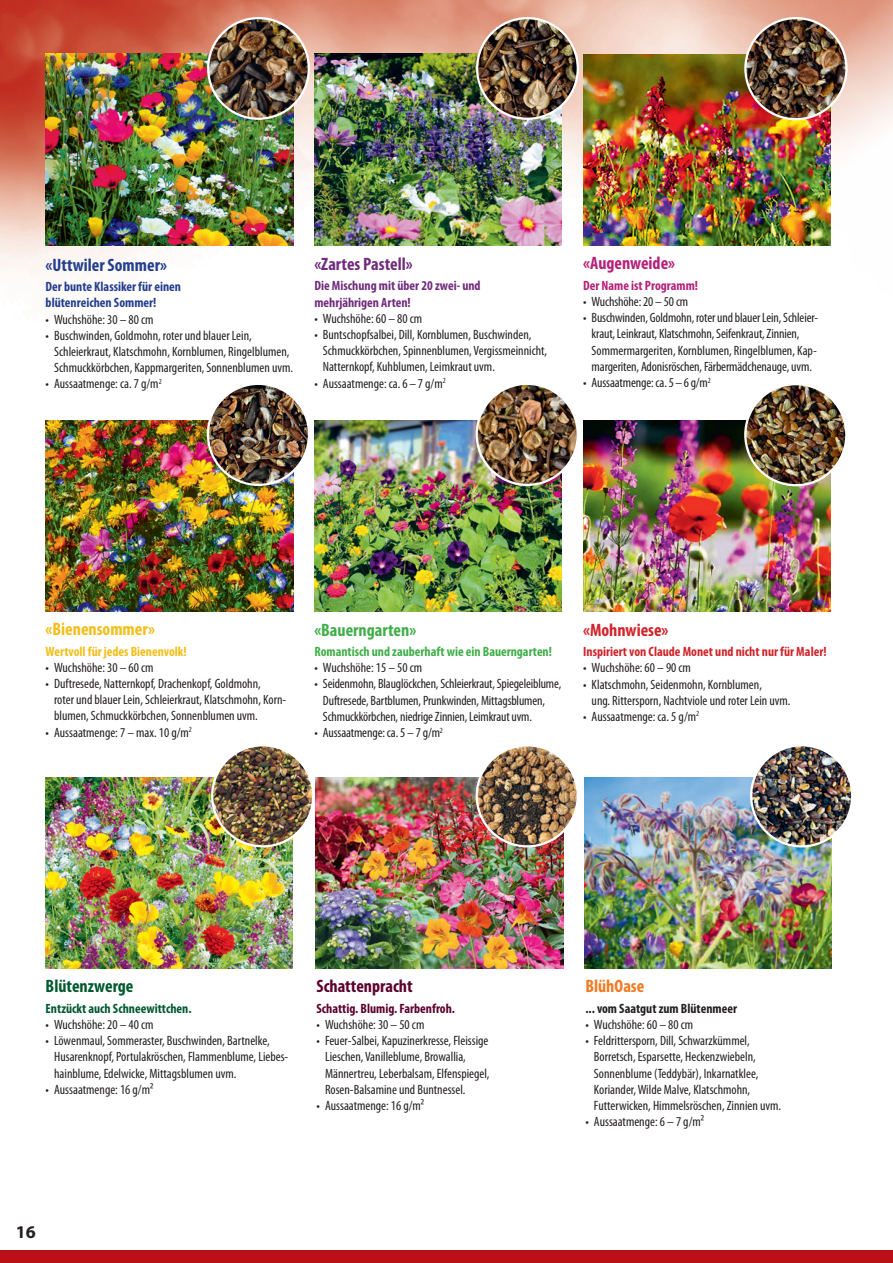
<style>
.page{position:relative;width:893px;height:1263px;background:#fff}
.page>*{position:absolute;margin:0;border:0;box-sizing:border-box;transform-origin:0 0}
.t1{font:700 condensed 18px "Myriad Pro";color:#253f8e}
.t2{font:700 condensed 18px "Myriad Pro";color:#712c7d}
.t3{font:700 condensed 18px "Myriad Pro";color:#f3be18}
.t4{font:700 condensed 18px "Myriad Pro";color:#5d002d}
.t5{font:700 condensed 18px "Myriad Pro";color:#40ae49}
.t6{font:700 condensed 18px "Myriad Pro";color:#00592e}
.t7{font:700 condensed 18px "Myriad Pro";color:#b5207a}
.t8{font:700 condensed 18px "Myriad Pro";color:#d1232a}
.t9{font:700 condensed 18px "Myriad Pro";color:#f47921}
.t10{font:700 18px "Myriad Pro";color:#231f20}
.t11{font:condensed 13.5px/16.2px "Myriad Pro";color:#231f20}
.t12{font:700 condensed 13.5px/16.2px "Myriad Pro";color:#712c7d}
.t13{font:700 condensed 13.5px/16.2px "Myriad Pro";color:#253f8e}
.t14{font:700 condensed 13.5px "Myriad Pro";color:#d1232a}
.t15{font:700 condensed 13.5px "Myriad Pro";color:#40ae49}
.t16{font:700 condensed 13.5px "Myriad Pro";color:#f3be18}
.t17{font:700 condensed 13.5px "Myriad Pro";color:#00592e}
.t18{font:700 condensed 13.5px "Myriad Pro";color:#5d002d}
.t19{font:700 condensed 13.5px "Myriad Pro";color:#231f20}
.t20{font:700 condensed 13.5px "Myriad Pro";color:#b5207a}
</style>
<div class="page">
<div style="left:0;top:1250px;width:893px;height:13px;background:#bb1018"></div>
<img style="left:584px;top:777px;width:248px;height:191px">
<img style="left:751px;top:745px;width:101px;height:101px;border-radius:51px">
<div style="left:750px;top:744px;width:103px;height:103px;border:2px solid #fff;border-radius:50%"></div>
<img style="left:0;top:0;width:893px;height:591px">
<img style="left:45px;top:777px;width:248px;height:191px">
<img style="left:315px;top:777px;width:248px;height:191px">
<img style="left:46px;top:54px;width:247px;height:191px">
<img style="left:46px;top:420px;width:247px;height:192px">
<img style="left:314px;top:420px;width:248px;height:192px">
<img style="left:583px;top:420px;width:248px;height:192px">
<img style="left:208px;top:384px;width:101px;height:101px;border-radius:51px">
<div style="left:207px;top:383px;width:103px;height:103px;border:2px solid #fff;border-radius:50%"></div>
<img style="left:212px;top:745px;width:101px;height:101px;border-radius:51px">
<div style="left:211px;top:744px;width:103px;height:103px;border:2px solid #fff;border-radius:50%"></div>
<img style="left:477px;top:745px;width:101px;height:101px;border-radius:51px">
<div style="left:476px;top:744px;width:103px;height:103px;border:2px solid #fff;border-radius:50%"></div>
<img style="left:208px;top:18px;width:101px;height:101px;border-radius:50px">
<div style="left:207px;top:17px;width:103px;height:103px;border:2px solid #fff;border-radius:50%"></div>
<img style="left:477px;top:384px;width:101px;height:101px;border-radius:51px">
<div style="left:476px;top:383px;width:103px;height:103px;border:2px solid #fff;border-radius:50%"></div>
<img style="left:745px;top:384px;width:101px;height:101px;border-radius:51px">
<div style="left:744px;top:383px;width:103px;height:103px;border:2px solid #fff;border-radius:50%"></div>
<img style="left:583px;top:54px;width:248px;height:192px">
<img style="left:745px;top:18px;width:101px;height:101px;border-radius:51px">
<div style="left:744px;top:17px;width:104px;height:103px;border:2px solid #fff;border-radius:50%"></div>
<img style="left:314px;top:54px;width:248px;height:191px">
<img style="left:477px;top:18px;width:101px;height:101px;border-radius:50px">
<div style="left:476px;top:17px;width:103px;height:103px;border:2px solid #fff;border-radius:50%"></div>
<h1 class="t1" style="left:46px;top:253px;width:123px">«Uttwiler Sommer»</h1>
<p class="t13" style="left:46px;top:278px;width:137px">Der bunte Klassiker für einen blütenreichen Sommer!</p>
<p class="t11" style="left:46px;top:311px;width:109px">• Wuchshöhe: 30 – 80 cm</p>
<p class="t11" style="left:54px;top:327px;width:240px;text-indent:-9px">• Buschwinden, Goldmohn, roter und blauer Lein,<br>Schleierkraut, Klatschmohn, Kornblumen, Ringelblumen,<br>Schmuckkörbchen, Kappmargeriten, Sonnenblumen uvm.</p>
<p class="t11" style="left:46px;top:376px;width:118px">• Aussaatmenge: ca. 7 g/m<sup>2</sup></p>
<h1 class="t2" style="left:314px;top:253px;width:100px">«Zartes Pastell»</h1>
<p class="t12" style="left:314px;top:277px;width:168px">Die Mischung mit über 20 zwei- und mehrjährigen Arten!</p>
<p class="t11" style="left:314px;top:310px;width:109px">• Wuchshöhe: 60 – 80 cm</p>
<p class="t11" style="left:323px;top:326px;width:226px;text-indent:-9px">• Buntschopfsalbei, Dill, Kornblumen, Buschwinden,<br>Schmuckkörbchen, Spinnenblumen, Vergissmeinnicht,<br>Natternkopf, Kuhblumen, Leimkraut uvm.</p>
<p class="t11" style="left:314px;top:375px;width:133px">• Aussaatmenge: ca. 6 –7 g/m<sup>2</sup></p>
<h1 class="t7" style="left:583px;top:252px;width:93px">«Augenweide»</h1>
<p class="t20" style="left:583px;top:277px;width:116px">Der Name ist Programm!</p>
<p class="t11" style="left:583px;top:293px;width:107px">• Wuchshöhe: 20 – 50 cm</p>
<p class="t11" style="left:592px;top:310px;width:228px;text-indent:-9px">• Buschwinden, Goldmohn, roter und blauer Lein, Schleier&shy;kraut, Leinkraut, Klatschmohn, Seifenkraut, Zinnien, Sommermargeriten, Kornblumen, Ringelblumen, Kap&shy;margeriten, Adonisröschen, Färbermädchenauge, uvm.</p>
<p class="t11" style="left:583px;top:374px;width:129px">• Aussaatmenge: ca. 5–6 g/m<sup>2</sup></p>
<h1 class="t3" style="left:46px;top:618px;width:111px">«Bienensommer»</h1>
<p class="t16" style="left:46px;top:643px;width:142px">Wertvoll für jedes Bienenvolk!</p>
<p class="t11" style="left:46px;top:659px;width:109px">• Wuchshöhe: 30 – 60 cm</p>
<p class="t11" style="left:54px;top:675px;width:233px;text-indent:-9px">• Duftresede, Natternkopf, Drachenkopf, Goldmohn,<br>roter und blauer Lein, Schleierkraut, Klatschmohn, Korn&shy;blumen, Schmuckkörbchen, Sonnenblumen uvm.</p>
<p class="t11" style="left:46px;top:724px;width:148px">• Aussaatmenge: 7 – max. 10 g/m<sup>2</sup></p>
<h1 class="t5" style="left:314px;top:618px;width:103px">«Bauerngarten»</h1>
<p class="t15" style="left:314px;top:643px;width:239px">Romantisch und zauberhaft wie ein Bauerngarten!</p>
<p class="t11" style="left:314px;top:659px;width:109px">• Wuchshöhe: 15 – 50 cm</p>
<p class="t11" style="left:323px;top:676px;width:240px;text-indent:-9px">• Seidenmohn, Blauglöckchen, Schleierkraut, Spiegeleiblume,<br>Duftresede, Bartblumen, Prunkwinden, Mittagsblumen,<br>Schmuckkörbchen, niedrige Zinnien, Leimkraut uvm.</p>
<p class="t11" style="left:314px;top:724px;width:130px">• Aussaatmenge: ca. 5 – 7 g/m<sup>2</sup></p>
<h1 class="t8" style="left:583px;top:618px;width:87px">«Mohnwiese»</h1>
<p class="t14" style="left:583px;top:643px;width:245px">Inspiriert von Claude Monet und nicht nur für Maler!</p>
<p class="t11" style="left:583px;top:660px;width:109px">• Wuchshöhe: 60 – 90 cm</p>
<p class="t11" style="left:592px;top:676px;width:200px;text-indent:-9px">• Klatschmohn, Seidenmohn, Kornblumen,<br>ung. Rittersporn, Nachtviole und roter Lein uvm.</p>
<p class="t11" style="left:583px;top:708px;width:118px">• Aussaatmenge: ca. 5 g/m<sup>2</sup></p>
<h1 class="t6" style="left:46px;top:975px;width:89px">Blütenzwerge</h1>
<p class="t17" style="left:46px;top:1000px;width:147px">Entzückt auch Schneewittchen.</p>
<p class="t11" style="left:46px;top:1016px;width:109px">• Wuchshöhe: 20 – 40 cm</p>
<p class="t11" style="left:54px;top:1032px;width:236px;text-indent:-9px">• Löwenmaul, Sommeraster, Buschwinden, Bartnelke,<br>Husarenknopf, Portulakröschen, Flammenblume, Liebes&shy;hainblume, Edelwicke, Mittagsblumen uvm.</p>
<p class="t11" style="left:46px;top:1081px;width:109px">• Aussaatmenge: 16 g/m²</p>
<h1 class="t4" style="left:316px;top:975px;width:98px">Schattenpracht</h1>
<p class="t18" style="left:316px;top:1000px;width:140px">Schattig. Blumig. Farbenfroh.</p>
<p class="t11" style="left:316px;top:1016px;width:109px">• Wuchshöhe: 30 – 50 cm</p>
<p class="t11" style="left:325px;top:1032px;width:166px;text-indent:-9px">• Feuer-Salbei, Kapuzinerkresse, Fleissige Lieschen, Vanilleblume, Browallia, Männertreu, Leberbalsam, Elfenspiegel, Rosen-Balsamine und Buntnessel.</p>
<p class="t11" style="left:316px;top:1097px;width:109px">• Aussaatmenge: 16 g/m²</p>
<h1 class="t10" style="left:16px;top:1220px;width:21px">16</h1>
<h1 class="t9" style="left:585px;top:975px;width:60px">BlühOase</h1>
<p class="t19" style="left:585px;top:1000px;width:153px">... vom Saatgut zum Blütenmeer</p>
<p class="t11" style="left:585px;top:1016px;width:109px">• Wuchshöhe: 60 – 80 cm</p>
<p class="t11" style="left:594px;top:1032px;width:189px;text-indent:-9px">• Feldrittersporn, Dill, Schwarzkümmel, Borretsch, Esparsette, Heckenzwiebeln, Sonnenblume (Teddybär), Inkarnatklee, Koriander, Wilde Malve, Klatschmohn, Futterwicken, Himmelsröschen, Zinnien uvm.</p>
<p class="t11" style="left:585px;top:1113px;width:120px">• Aussaatmenge: 6 – 7 g/m²</p>
</div>
